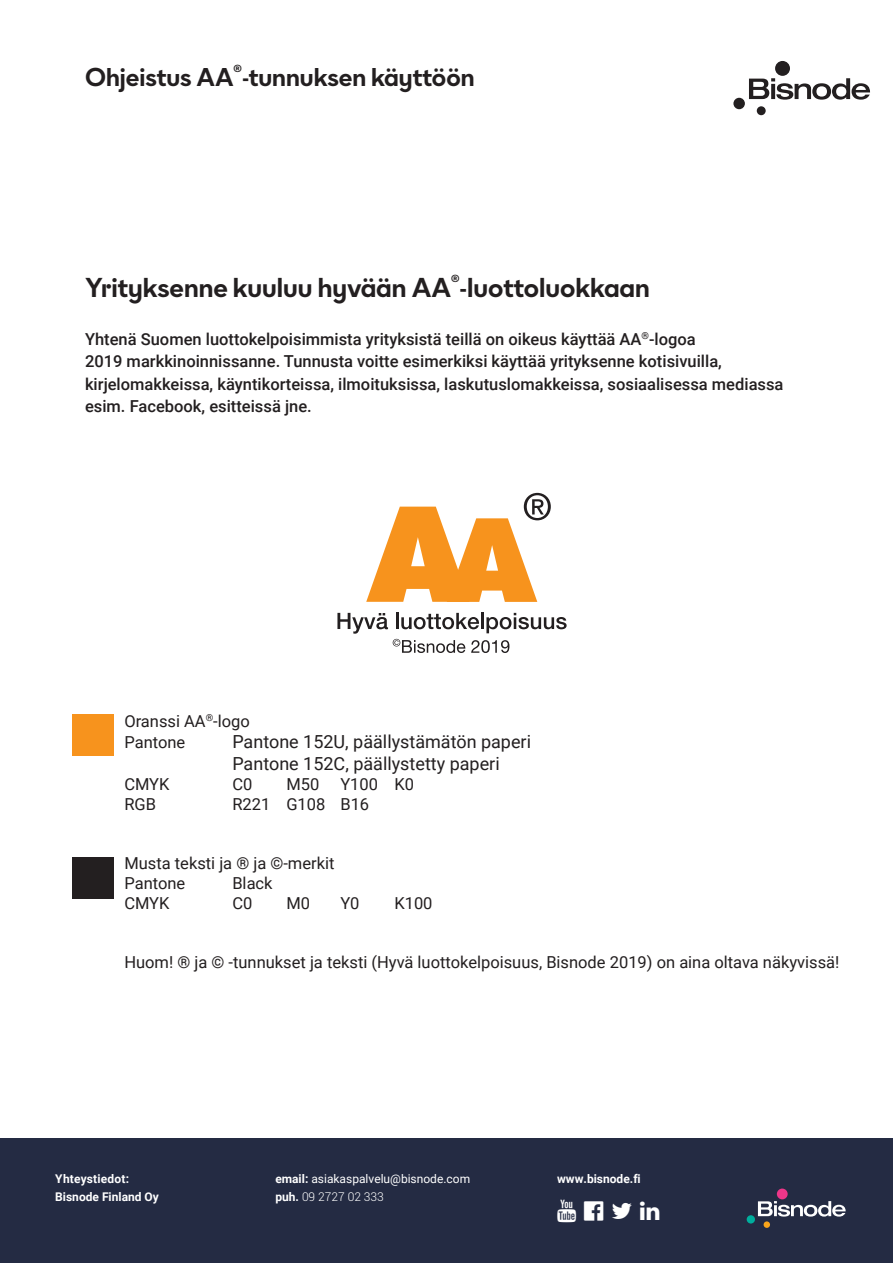
<style>
.page{position:relative;width:893px;height:1263px;background:#fff}
.page>*{position:absolute;margin:0;border:0;box-sizing:border-box;transform-origin:0 0}
.t1{font:700 25.5px "Bisnode Sans";color:#231f20}
.t2{font:700 24px "Bisnode Sans";color:#231f20}
.t3{font:18px/21.6px "Roboto";color:#231f20}
.t4{font:500 16.5px/22.5px "Roboto";color:#231f20}
.t5{font:16.5px "Roboto";color:#231f20}
.H6_Slab_Underline{font:700 12px "Roboto";color:#fff}
.H6_Slab_Underline-2{font:12px "Roboto";color:#fff}
.H6_Slab_Underline-3{font:300 12px "Roboto";color:#fff}
.t6{font:700 9.6px "Bisnode Sans";color:#231f20}
.s1{font-weight:700}
</style>
<div class="page">
<svg style="left:366px;top:493px;width:185px;height:109px"></svg>
<svg style="left:337px;top:613px;width:230px;height:40px"></svg>
<div style="left:72px;top:857px;width:41px;height:42px;background:#231f20"></div>
<div style="left:72px;top:714px;width:41px;height:41px;background:#f7931d"></div>
<svg style="left:749px;top:78px;width:121px;height:22px"></svg>
<div style="left:775px;top:61px;width:15px;height:15px;background:#231f20;border-radius:50%"></div>
<div style="left:733px;top:98px;width:12px;height:11px;background:#231f20;border-radius:50%"></div>
<div style="left:757px;top:106px;width:9px;height:9px;background:#231f20;border-radius:50%"></div>
<div style="left:0;top:1138px;width:893px;height:125px;background:#242b43"></div>
<svg style="left:758px;top:1201px;width:88px;height:15px"></svg>
<div style="left:777px;top:1188px;width:11px;height:11px;background:#ee3689;border-radius:50%"></div>
<div style="left:747px;top:1215px;width:8px;height:8px;background:#00ae9d;border-radius:50%"></div>
<div style="left:764px;top:1221px;width:6px;height:7px;background:#f9a51b;border-radius:50%"></div>
<p class="t6" style="left:234px;top:62px;width:10px">®</p>
<p class="t2" style="left:85px;top:61px;width:391px">Ohjeistus AA -tunnuksen käyttöön</p>
<p class="t6" style="left:451px;top:272px;width:10px">®</p>
<p class="t1" style="left:85px;top:270px;width:566px">Yrityksenne kuuluu hyvään AA -luottoluokkaan</p>
<p class="t4" style="left:85px;top:327px;width:700px">Yhtenä Suomen luottokelpoisimmista yrityksistä teillä on oikeus käyttää AA<sup>®</sup>-logoa<br>2019 markkinoinnissanne. Tunnusta voitte esimerkiksi käyttää yrityksenne kotisivuilla, kirjelomakkeissa, käyntikorteissa, ilmoituksissa, laskutuslomakkeissa, sosiaalisessa mediassa esim. Facebook, esitteissä jne.</p>
<p class="t5" style="left:124px;top:709px;width:127px">Oranssi AA<sup>®</sup>-logo</p>
<p class="t5" style="left:124px;top:731px;width:62px">Pantone</p>
<p class="t3" style="left:232px;top:730px;width:300px">Pantone 152U, päällystämätön paperi<br>Pantone 152C, päällystetty paperi</p>
<p class="t5" style="left:124px;top:772px;width:47px">CMYK</p>
<p class="t5" style="left:232px;top:772px;width:22px">C0</p>
<p class="t5" style="left:286px;top:772px;width:34px">M50</p>
<p class="t5" style="left:340px;top:772px;width:75px">Y100 K0</p>
<p class="t5" style="left:124px;top:792px;width:33px">RGB</p>
<p class="t5" style="left:232px;top:792px;width:138px">R221 G108 B16</p>
<p class="t5" style="left:124px;top:851px;width:212px">Musta teksti ja ® ja ©-merkit</p>
<p class="t5" style="left:124px;top:871px;width:62px">Pantone</p>
<p class="t5" style="left:232px;top:871px;width:42px">Black</p>
<p class="t5" style="left:124px;top:891px;width:47px">CMYK</p>
<p class="t5" style="left:232px;top:891px;width:22px">C0</p>
<p class="t5" style="left:286px;top:891px;width:25px">M0</p>
<p class="t5" style="left:340px;top:891px;width:21px">Y0</p>
<p class="t5" style="left:394px;top:891px;width:40px">K100</p>
<p class="t5" style="left:124px;top:950px;width:717px">Huom! ® ja © -tunnukset ja teksti (Hyvä luottokelpoisuus, Bisnode 2019) on aina oltava näkyvissä!</p>
<p class="H6_Slab_Underline" style="left:55px;top:1170px;width:75px">Yhteystiedot:</p>
<p class="H6_Slab_Underline" style="left:55px;top:1188px;width:105px">Bisnode Finland Oy</p>
<p class="H6_Slab_Underline-2" style="left:275px;top:1170px;width:196px"><span class="s1">email:</span> asiakaspalvelu@bisnode.com</p>
<p class="H6_Slab_Underline-3" style="left:275px;top:1188px;width:110px"><span class="s1">puh.</span> 09 2727 02 333</p>
<p class="H6_Slab_Underline" style="left:557px;top:1170px;width:85px">www.bisnode.fi</p>
</div>
